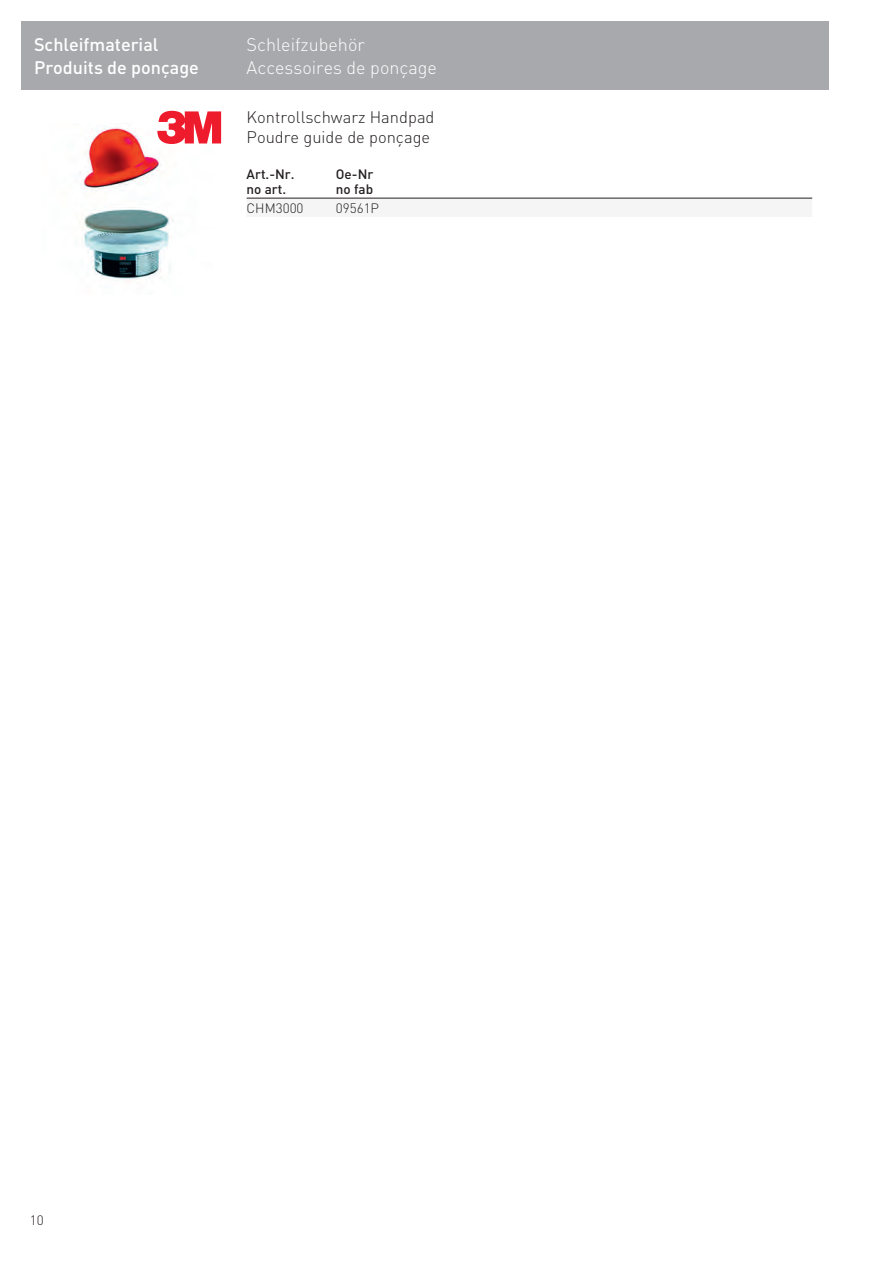
<style>
.page{position:relative;width:893px;height:1263px;background:#fff}
.page>*{position:absolute;margin:0;border:0;box-sizing:border-box;transform-origin:0 0}
.t1{font:300 18px "DIN Pro";color:#fff}
.t2{font:500 18px "DIN Pro";color:#fff}
.t3{font:300 16.5px/19.5px "DIN Pro";color:#231f20}
.t4{font:500 13.5px/15px "DIN Pro";color:#231f20}
.t5{font:300 13.5px "DIN Pro";color:#231f20}
</style>
<div class="page">
<hr style="left:247px;top:198px;width:89px;height:1px;background:#231f20">
<hr style="left:336px;top:198px;width:476px;height:1px;background:#231f20">
<img style="left:79px;top:127px;width:94px;height:154px">
<svg style="left:157px;top:111px;width:64px;height:33px"></svg>
<div style="left:21px;top:21px;width:808px;height:69px;background:#a8a9ad"></div>
<p class="t2" style="left:34px;top:30px;width:126px">Schleifmaterial</p>
<p class="t1" style="left:247px;top:31px;width:120px">Schleifzubehör</p>
<p class="t2" style="left:34px;top:52px;width:166px">Produits de ponçage</p>
<p class="t1" style="left:247px;top:53px;width:192px">Accessoires de ponçage</p>
<p class="t3" style="left:247px;top:106px;width:189px">Kontrollschwarz Handpad<br>Poudre guide de ponçage</p>
<p class="t4" style="left:247px;top:165px;width:49px">Art.-Nr. no art.</p>
<p class="t4" style="left:336px;top:165px;width:39px">Oe-Nr no fab</p>
<p class="t5" style="left:247px;top:197px;width:58px">CHM3000</p>
<p class="t5" style="left:336px;top:197px;width:45px">09561P</p>
<p class="t5" style="left:30px;top:1209px;width:15px">10</p>
</div>
